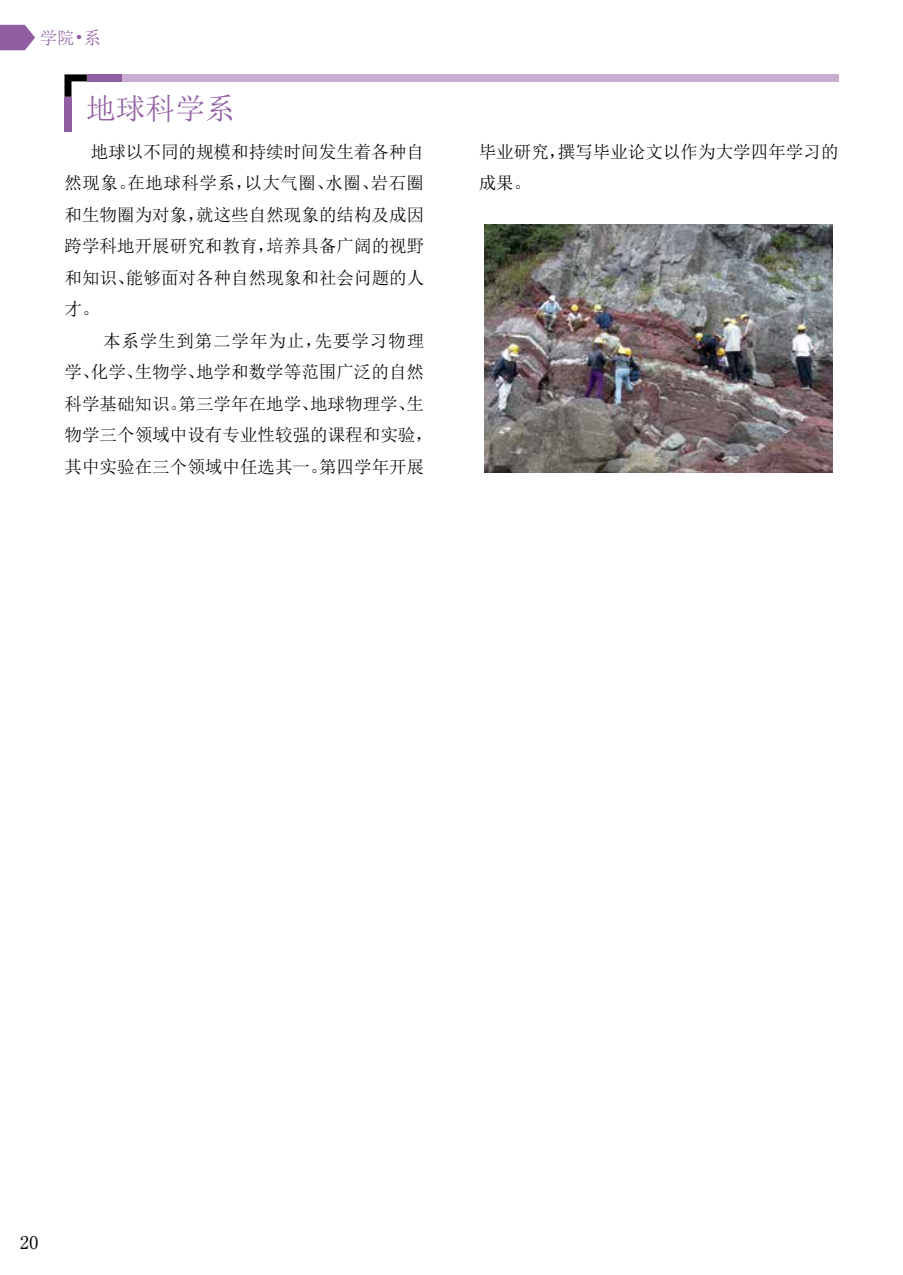
<style>
.page{position:relative;width:903px;height:1275px;background:#fff}
.page>*{position:absolute;margin:0;border:0;box-sizing:border-box;transform-origin:0 0}
.t1{font:29.75px "Sim Sun";color:#915da3}
.t2{font:17.5px/31.5px "Sim Sun";letter-spacing:.005em;color:#000}
.t3{font:17.5px "Sim Sun";letter-spacing:.025em;color:#000}
.t4{font:17.5px "Sim Sun";letter-spacing:.05em;color:#000}
.t5{font:17.5px "Sim Sun";color:#915da3}
.t6{font:17.5px "Ryumin Pr 6";color:#000}
</style>
<div class="page">
<svg style="left:64px;top:74px;width:23px;height:23px"></svg>
<div style="left:121px;top:74px;width:717px;height:7px;background:#c8aed1"></div>
<div style="left:87px;top:74px;width:34px;height:7px;background:#915da3"></div>
<div style="left:64px;top:97px;width:7px;height:34px;background:#915da3"></div>
<img style="left:485px;top:225px;width:347px;height:248px">
<svg style="left:0;top:25px;width:35px;height:25px"></svg>
<p class="t5" style="left:40px;top:29px;width:63px">学院•系</p>
<p class="t1" style="left:86px;top:93px;width:150px">地球科学系</p>
<p class="t2" style="left:91px;top:135px;width:335px">地球以不同的规模和持续时间发生着各种自</p>
<p class="t3" style="left:64px;top:174px;width:361px">然现象。在地球科学系，以大气圈、水圈、岩石圈</p>
<p class="t2" style="left:64px;top:198px;width:361px">和生物圈为对象，就这些自然现象的结构及成因</p>
<p class="t2" style="left:64px;top:230px;width:361px">跨学科地开展研究和教育，培养具备广阔的视野</p>
<p class="t2" style="left:64px;top:261px;width:361px">和知识、能够面对各种自然现象和社会问题的人</p>
<p class="t2" style="left:64px;top:293px;width:36px">才。</p>
<p class="t4" style="left:103px;top:331px;width:323px">本系学生到第二学年为止，先要学习物理</p>
<p class="t2" style="left:64px;top:356px;width:361px">学、化学、生物学、地学和数学等范围广泛的自然</p>
<p class="t2" style="left:64px;top:387px;width:361px">科学基础知识。第三学年在地学、地球物理学、生</p>
<p class="t2" style="left:64px;top:419px;width:370px">物学三个领域中设有专业性较强的课程和实验，</p>
<p class="t2" style="left:64px;top:450px;width:361px">其中实验在三个领域中任选其一。第四学年开展</p>
<p class="t2" style="left:479px;top:135px;width:361px">毕业研究，撰写毕业论文以作为大学四年学习的成果。</p>
<p class="t6" style="left:20px;top:1229px;width:20px">20</p>
</div>
